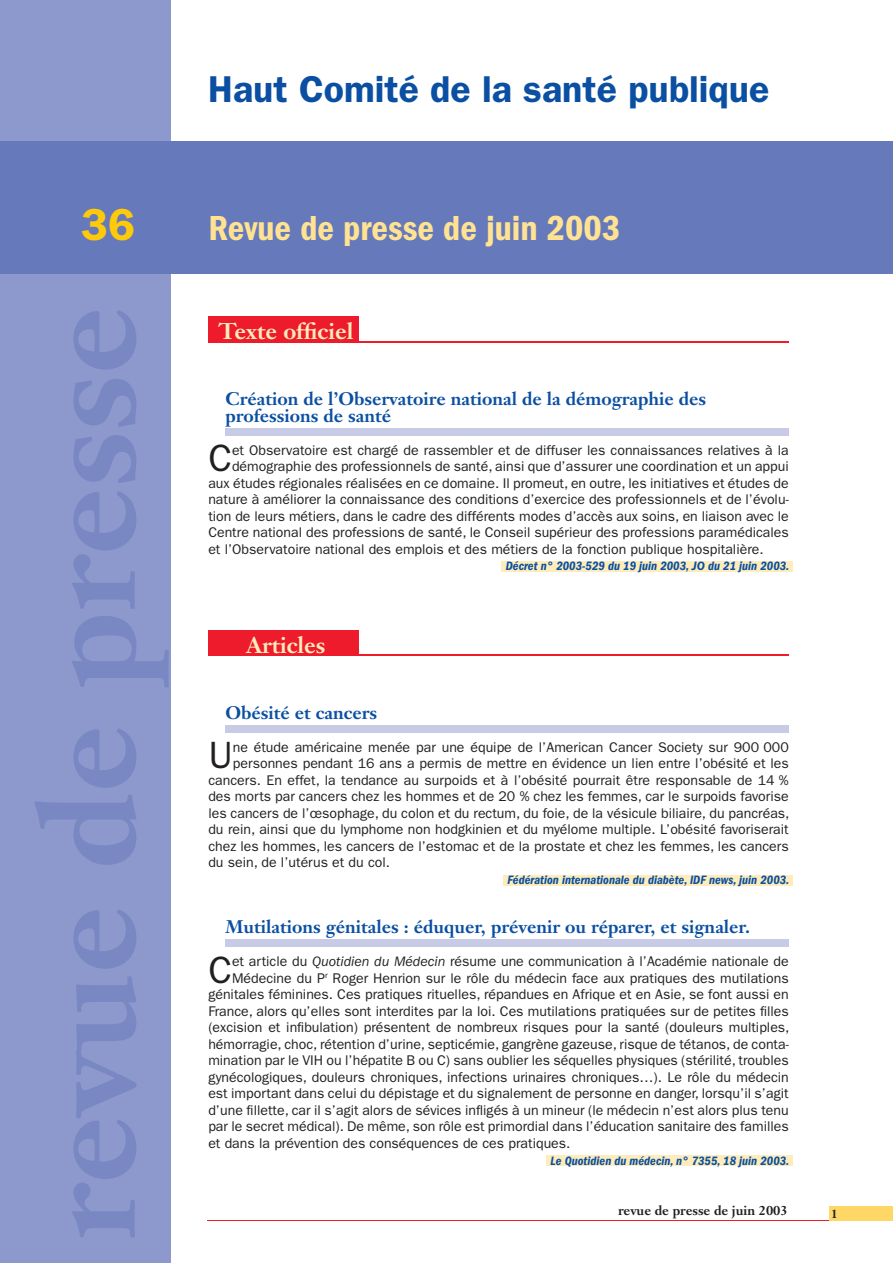
<style>
.page{position:relative;width:893px;height:1263px;background:#fff}
.page>*{position:absolute;margin:0;border:0;box-sizing:border-box;transform-origin:0 0}
.t1{font:600 45px "Franklin Gothic";color:#feca0a}
.t2{font:38.1px "Franklin Gothic";color:#231f20}
.t3{font:600 37.5px "Franklin Gothic";color:#0a4fa2}
.t4{font:600 condensed 36px "Franklin Gothic";color:#ffe292}
.t5{font:700 22.5px "Janson Text";color:#feedbb}
.t6{font:700 18px/16.5px "Janson Text";color:#0a4fa2}
.t7{font:14.1px "Franklin Gothic";color:#231f20}
.t8{font:700 13.05px "Janson Text";color:#231f20}
.t9{font:italic 600 condensed 12.6px "Franklin Gothic";color:#0a4fa2}
.t10{font:700 12px "Janson Text";color:#231f20}
.s1{font-stretch:normal}
.s2{font-style:italic}
</style>
<div class="page">
<div style="left:0;top:0;width:170px;height:1263px;background:#8d98cc"></div>
<div style="left:0;top:141px;width:893px;height:132px;background:#6579bb"></div>
<hr style="left:208px;top:1220px;width:685px;height:1px;background:#ee1b2d">
<div style="left:829px;top:1207px;width:64px;height:14px;background:#fed767"></div>
<div style="left:208px;top:317px;width:151px;height:24px;background:#ee1b2d"></div>
<hr style="left:208px;top:341px;width:581px;height:1px;background:#ee1b2d">
<div style="left:225px;top:428px;width:564px;height:7px;background:#c7cbe6"></div>
<div style="left:502px;top:561px;width:291px;height:11px;background:#feedbb"></div>
<div style="left:208px;top:630px;width:151px;height:24px;background:#ee1b2d"></div>
<hr style="left:208px;top:654px;width:581px;height:2px;background:#ee1b2d">
<div style="left:225px;top:725px;width:564px;height:7px;background:#c7cbe6"></div>
<div style="left:503px;top:875px;width:290px;height:10px;background:#feedbb"></div>
<div style="left:225px;top:939px;width:564px;height:8px;background:#c7cbe6"></div>
<div style="left:546px;top:1155px;width:247px;height:11px;background:#feedbb"></div>
<h3 class="t3" style="left:208px;top:67px;width:562px">Haut Comité de la santé publique</h3>
<h1 class="t1" style="left:81px;top:198px;width:56px">36</h1>
<h3 class="t4" style="left:208px;top:208px;width:414px">Revue de presse de juin 2003</h3>
<h3 class="t5" style="left:219px;top:317px;width:136px">Texte officiel</h3>
<p class="t6" style="left:225px;top:391px;width:482px">Création de l’Observatoire national de la démographie des professions de santé</p>
<h2 class="t2" style="left:208px;top:437px;width:25px">C</h2>
<p class="t7" style="left:232px;top:442px;width:558px">et Observatoire est chargé de rassembler et de diffuser les connaissances relatives à la</p>
<p class="t7" style="left:232px;top:458px;width:558px">démographie des professionnels de santé, ainsi que d’assurer une coordination et un appui</p>
<p class="t7" style="left:208px;top:475px;width:582px">aux études régionales réalisées en ce domaine. Il promeut, en outre, les initiatives et études de</p>
<p class="t7" style="left:208px;top:491px;width:582px">nature à améliorer la connaissance des conditions d’exercice des professionnels et de l’évolu-</p>
<p class="t7" style="left:208px;top:508px;width:582px">tion de leurs métiers, dans le cadre des différents modes d’accès aux soins, en liaison avec le</p>
<p class="t7" style="left:208px;top:524px;width:582px">Centre national des professions de santé, le Conseil supérieur des professions paramédicales</p>
<p class="t7" style="left:208px;top:541px;width:557px">et l’Observatoire national des emplois et des métiers de la fonction publique hospitalière.</p>
<p class="t9" style="left:506px;top:559px;width:285px">Décret n° 2003-529 du 19 juin 2003, <span class="s1">JO</span> du 21 juin 2003.</p>
<h3 class="t5" style="left:246px;top:631px;width:81px">Articles</h3>
<p class="t6" style="left:225px;top:704px;width:153px">Obésité et cancers</p>
<h2 class="t2" style="left:208px;top:734px;width:26px">U</h2>
<p class="t7" style="left:233px;top:739px;width:557px">ne étude américaine menée par une équipe de l’American Cancer Society sur 900 000</p>
<p class="t7" style="left:233px;top:755px;width:558px">personnes pendant 16 ans a permis de mettre en évidence un lien entre l’obésité et les</p>
<p class="t7" style="left:208px;top:772px;width:582px">cancers. En effet, la tendance au surpoids et à l’obésité pourrait être responsable de 14 %</p>
<p class="t7" style="left:208px;top:788px;width:582px">des morts par cancers chez les hommes et de 20 % chez les femmes, car le surpoids favorise</p>
<p class="t7" style="left:208px;top:805px;width:583px">les cancers de l’œsophage, du colon et du rectum, du foie, de la vésicule biliaire, du pancréas,</p>
<p class="t7" style="left:208px;top:821px;width:582px">du rein, ainsi que du lymphome non hodgkinien et du myélome multiple. L’obésité favoriserait</p>
<p class="t7" style="left:208px;top:838px;width:582px">chez les hommes, les cancers de l’estomac et de la prostate et chez les femmes, les cancers</p>
<p class="t7" style="left:208px;top:854px;width:183px">du sein, de l’utérus et du col.</p>
<p class="t9" style="left:507px;top:873px;width:284px">Fédération internationale du diabète, IDF news, juin 2003.</p>
<p class="t6" style="left:225px;top:919px;width:526px">Mutilations génitales : éduquer, prévenir ou réparer, et signaler.</p>
<h2 class="t2" style="left:208px;top:948px;width:25px">C</h2>
<p class="t7" style="left:232px;top:953px;width:558px">et article du <span class="s2">Quotidien du Médecin</span> résume une communication à l’Académie nationale de</p>
<p class="t7" style="left:232px;top:970px;width:558px">Médecine du P<sup>r</sup> Roger Henrion sur le rôle du médecin face aux pratiques des mutilations</p>
<p class="t7" style="left:208px;top:986px;width:582px">génitales féminines. Ces pratiques rituelles, répandues en Afrique et en Asie, se font aussi en</p>
<p class="t7" style="left:208px;top:1003px;width:582px">France, alors qu’elles sont interdites par la loi. Ces mutilations pratiquées sur de petites filles</p>
<p class="t7" style="left:208px;top:1019px;width:583px">(excision et infibulation) présentent de nombreux risques pour la santé (douleurs multiples,</p>
<p class="t7" style="left:208px;top:1036px;width:582px">hémorragie, choc, rétention d’urine, septicémie, gangrène gazeuse, risque de tétanos, de conta-</p>
<p class="t7" style="left:208px;top:1052px;width:582px">mination par le VIH ou l’hépatite B ou C) sans oublier les séquelles physiques (stérilité, troubles</p>
<p class="t7" style="left:208px;top:1069px;width:582px">gynécologiques, douleurs chroniques, infections urinaires chroniques…). Le rôle du médecin</p>
<p class="t7" style="left:208px;top:1085px;width:582px">est important dans celui du dépistage et du signalement de personne en danger, lorsqu’il s’agit</p>
<p class="t7" style="left:208px;top:1102px;width:582px">d’une fillette, car il s’agit alors de sévices infligés à un mineur (le médecin n’est alors plus tenu</p>
<p class="t7" style="left:208px;top:1118px;width:582px">par le secret médical). De même, son rôle est primordial dans l’éducation sanitaire des familles</p>
<p class="t7" style="left:208px;top:1135px;width:364px">et dans la prévention des conséquences de ces pratiques.</p>
<p class="t9" style="left:551px;top:1153px;width:240px">Le Quotidien du médecin, n° 7355, 18 juin 2003.</p>
<p class="t8" style="left:618px;top:1202px;width:171px">revue de presse de juin 2003</p>
<p class="t10" style="left:831px;top:1206px;width:8px">1</p>
</div>
